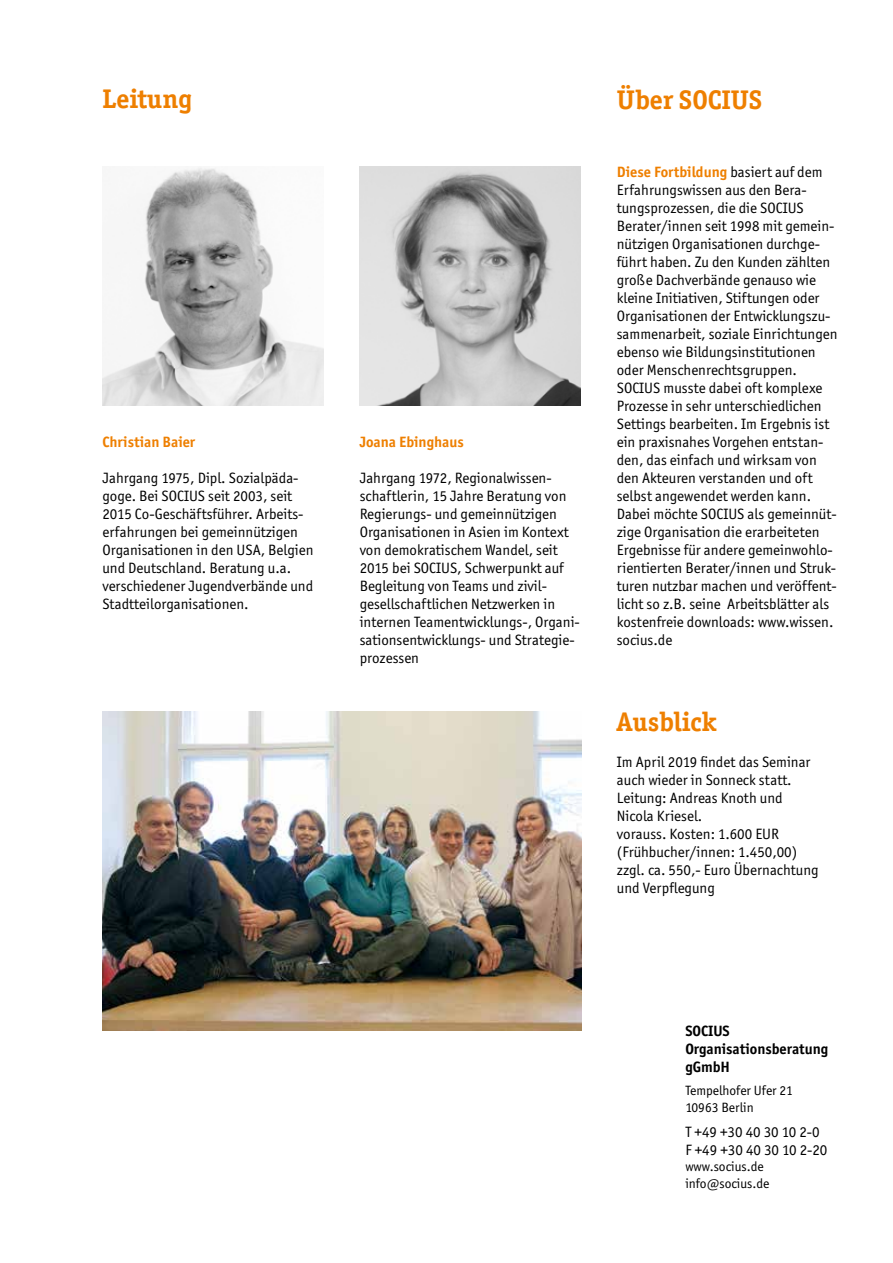
<style>
.page{position:relative;width:893px;height:1263px;background:#fff}
.page>*{position:absolute;margin:0;border:0;box-sizing:border-box;transform-origin:0 0}
.t1{font:700 27px "Officina Ser ITC Std";color:#ee7f00}
.t2{font:15px/18px "Officina Sans ITC Std";color:#000}
.t3{font:700 15px/18px "Officina Sans ITC Std";color:#000}
.t4{font:700 15px "Officina Sans ITC Std";color:#ee7f00}
.t5{font:13.5px/16.2px "Officina Sans ITC Std";color:#000}
.s1{font-weight:700;color:#ee7f00}
</style>
<div class="page">
<img style="left:102px;top:167px;width:222px;height:239px">
<img style="left:102px;top:711px;width:480px;height:319px">
<img style="left:360px;top:166px;width:221px;height:240px">
<h1 class="t1" style="left:102px;top:82px;width:91px">Leitung</h1>
<p class="t4" style="left:102px;top:432px;width:94px">Christian Baier</p>
<p class="t2" style="left:102px;top:468px;width:213px">Jahrgang 1975, Dipl. Sozialpäda&shy;goge. Bei SOCIUS seit 2003, seit 2015 Co-Geschäftsführer. Arbeits&shy;erfahrungen bei gemeinnützigen Organisationen in den USA, Belgien und Deutschland. Beratung u.a. verschiedener Jugendverbände und Stadtteilorganisationen.</p>
<p class="t4" style="left:360px;top:432px;width:106px">Joana Ebinghaus</p>
<p class="t2" style="left:360px;top:468px;width:222px">Jahrgang 1972, Regionalwissen&shy;schaftlerin, 15 Jahre Beratung von<br>Regierungs- und gemeinnützigen<br>Organisationen in Asien im Kontext von demokratischem Wandel, seit<br>2015 bei SOCIUS, Schwerpunkt auf<br>Begleitung von Teams und zivil&shy;gesellschaftlichen Netzwerken in internen Teamentwicklungs-, Organi&shy;sationsentwicklungs- und Strategie&shy;prozessen</p>
<h1 class="t1" style="left:617px;top:83px;width:147px">Über SOCIUS</h1>
<p class="t2" style="left:617px;top:163px;width:222px"><span class="s1">Diese Fortbildung</span> basiert auf dem Erfahrungswissen aus den Bera&shy;tungsprozessen, die die SOCIUS Berater/innen seit 1998 mit gemein&shy;nützigen Organisationen durchge&shy;führt haben. Zu den Kunden zählten große Dachverbände genauso wie kleine Initiativen, Stiftungen oder Organisationen der Entwicklungszu&shy;sammenarbeit, soziale Einrichtungen ebenso wie Bildungsinstitutionen oder Menschenrechtsgruppen.<br>SOCIUS musste dabei oft komplexe Prozesse in sehr unterschiedlichen Settings bearbeiten. Im Ergebnis ist ein praxisnahes Vorgehen entstan&shy;den, das einfach und wirksam von den Akteuren verstanden und oft selbst angewendet werden kann.<br>Dabei möchte SOCIUS als gemeinnüt&shy;zige Organisation die erarbeiteten Ergebnisse für andere gemeinwohlo&shy;rientierten Berater/innen und Struk&shy;turen nutzbar machen und veröffent&shy;licht so z.B. seine Arbeitsblätter als kostenfreie downloads: www.wissen. socius.de</p>
<h1 class="t1" style="left:617px;top:705px;width:101px">Ausblick</h1>
<p class="t2" style="left:617px;top:752px;width:203px">Im April 2019 findet das Seminar auch wieder in Sonneck statt.<br>Leitung: Andreas Knoth und<br>Nicola Kriesel.<br>vorauss. Kosten: 1.600 EUR (Frühbucher/innen: 1.450,00) zzgl. ca. 550,- Euro Übernachtung und Verpflegung</p>
<p class="t3" style="left:685px;top:1021px;width:145px">SOCIUS<br>Organisationsberatung gGmbH</p>
<p class="t5" style="left:685px;top:1083px;width:109px">Tempelhofer Ufer 21<br>10963 Berlin</p>
<p class="t2" style="left:685px;top:1123px;width:144px">T +49 +30 40 30 10 2-0<br>F +49 +30 40 30 10 2-20</p>
<p class="t5" style="left:685px;top:1158px;width:86px">www.socius.de info@socius.de</p>
</div>
